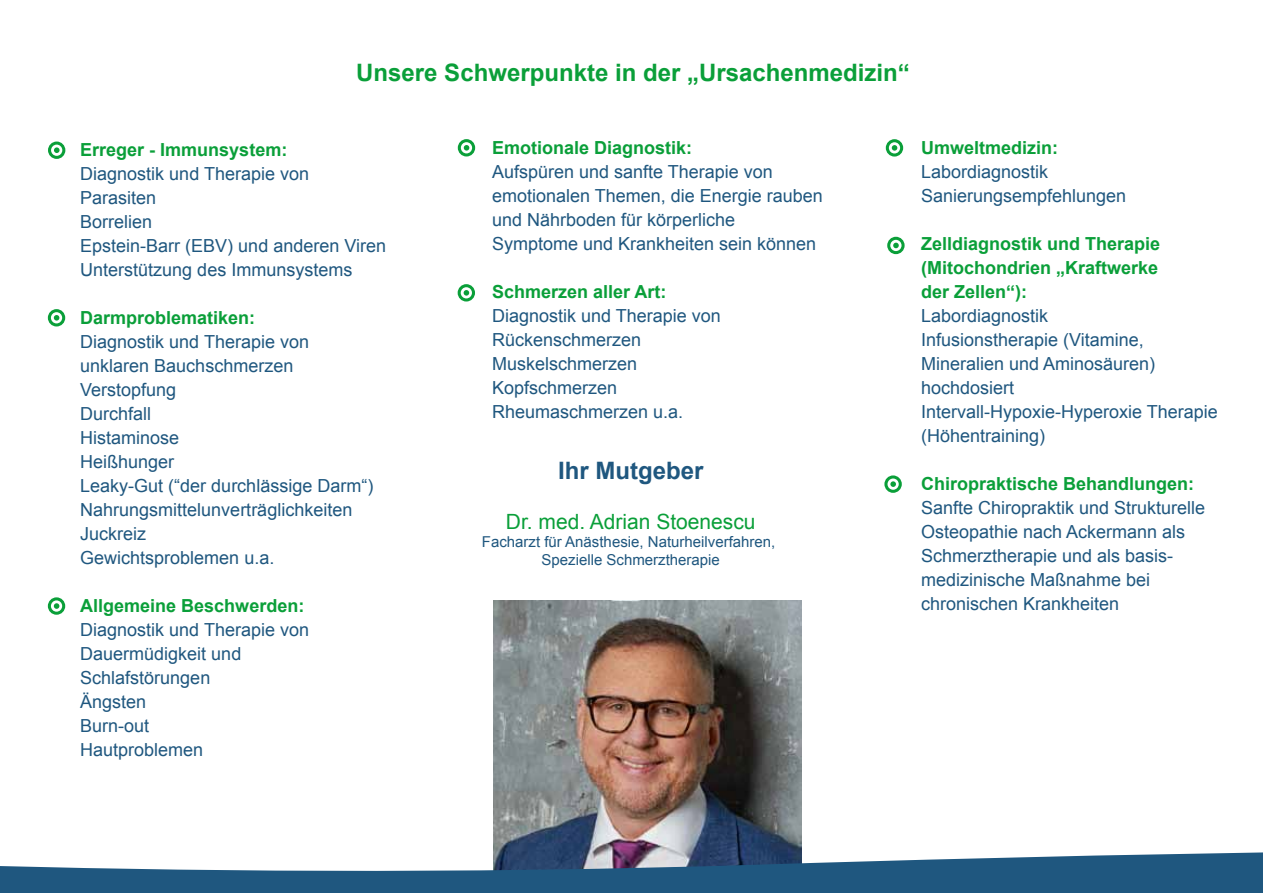
<style>
.page{position:relative;width:1263px;height:893px;background:#fff}
.page>*{position:absolute;margin:0;border:0;box-sizing:border-box;transform-origin:0 0}
.t1{font:700 24px "Arial";color:#0a9f39}
.t2{font:700 24px "Arial";color:#1f577f}
.t3{font:21px "Arial";color:#0a9f39}
.t4{font:18px/24px "Arial";color:#1f577f}
.t5{font:700 18px/24px "Arial";color:#0a9f39;text-align:justify}
.t6{font:15px/18px "Arial";color:#1f577f;text-align:center}
</style>
<div class="page">
<svg style="left:48px;top:142px;width:17px;height:17px"></svg>
<div style="left:51px;top:145px;width:11px;height:11px;background:#fff;border-radius:50%"></div>
<svg style="left:54px;top:147px;width:6px;height:6px"></svg>
<svg style="left:48px;top:309px;width:17px;height:17px"></svg>
<svg style="left:51px;top:312px;width:11px;height:11px"></svg>
<svg style="left:54px;top:315px;width:5px;height:6px"></svg>
<svg style="left:48px;top:597px;width:17px;height:18px"></svg>
<svg style="left:51px;top:600px;width:11px;height:12px"></svg>
<svg style="left:54px;top:603px;width:5px;height:6px"></svg>
<img style="left:493px;top:601px;width:308px;height:236px">
<svg style="left:887px;top:237px;width:17px;height:17px"></svg>
<svg style="left:890px;top:240px;width:11px;height:11px"></svg>
<svg style="left:893px;top:243px;width:6px;height:5px"></svg>
<svg style="left:458px;top:139px;width:17px;height:17px"></svg>
<svg style="left:461px;top:142px;width:11px;height:11px"></svg>
<svg style="left:464px;top:145px;width:5px;height:6px"></svg>
<svg style="left:458px;top:284px;width:17px;height:17px"></svg>
<svg style="left:461px;top:287px;width:11px;height:11px"></svg>
<svg style="left:464px;top:290px;width:5px;height:6px"></svg>
<svg style="left:884px;top:475px;width:18px;height:18px"></svg>
<svg style="left:887px;top:478px;width:12px;height:12px"></svg>
<svg style="left:890px;top:481px;width:6px;height:6px"></svg>
<svg style="left:886px;top:139px;width:17px;height:18px"></svg>
<svg style="left:889px;top:142px;width:11px;height:11px"></svg>
<svg style="left:892px;top:145px;width:5px;height:6px"></svg>
<svg style="left:0;top:837px;width:1263px;height:56px;fill:#1f577f"></svg>
<h1 class="t1" style="left:356px;top:57px;width:555px">Unsere Schwerpunkte in der „Ursachenmedizin“</h1>
<p class="t5" style="left:80px;top:138px;width:209px">Erreger - Immunsystem:</p>
<p class="t4" style="left:80px;top:162px;width:307px">Diagnostik und Therapie von<br>Parasiten<br>Borrelien<br>Epstein-Barr (EBV) und anderen Viren<br>Unterstützung des Immunsystems</p>
<p class="t5" style="left:80px;top:306px;width:177px">Darmproblematiken:</p>
<p class="t4" style="left:80px;top:330px;width:295px">Diagnostik und Therapie von unklaren Bauchschmerzen<br>Verstopfung<br>Durchfall<br>Histaminose<br>Heißhunger<br>Leaky-Gut (“der durchlässige Darm“)<br>Nahrungsmittelunverträglichkeiten<br>Juckreiz<br>Gewichtsproblemen u.a.</p>
<p class="t5" style="left:80px;top:594px;width:226px">Allgemeine Beschwerden:</p>
<p class="t4" style="left:80px;top:618px;width:230px">Diagnostik und Therapie von<br>Dauermüdigkeit und<br>Schlafstörungen<br>Ängsten<br>Burn-out<br>Hautproblemen</p>
<p class="t5" style="left:492px;top:137px;width:202px">Emotionale Diagnostik:</p>
<p class="t4" style="left:492px;top:160px;width:332px">Aufspüren und sanfte Therapie von emotionalen Themen, die Energie rauben und Nährboden für körperliche Symptome und Krankheiten sein können</p>
<p class="t5" style="left:492px;top:280px;width:176px">Schmerzen aller Art:</p>
<p class="t4" style="left:492px;top:304px;width:230px">Diagnostik und Therapie von<br>Rückenschmerzen<br>Muskelschmerzen<br>Kopfschmerzen<br>Rheumaschmerzen u.a.</p>
<h1 class="t2" style="left:558px;top:455px;width:147px">Ihr Mutgeber</h1>
<p class="t3" style="left:506px;top:507px;width:251px">Dr. med. Adrian Stoenescu</p>
<p class="t6" style="left:482px;top:532px;width:295px">Facharzt für Anästhesie, Naturheilverfahren,<br>Spezielle Schmerztherapie</p>
<p class="t5" style="left:921px;top:136px;width:139px">Umweltmedizin:</p>
<p class="t4" style="left:921px;top:159px;width:207px">Labordiagnostik<br>Sanierungsempfehlungen</p>
<p class="t5" style="left:921px;top:232px;width:241px">Zelldiagnostik und Therapie (Mitochondrien „Kraftwerke der Zellen“):</p>
<p class="t4" style="left:921px;top:303px;width:298px">Labordiagnostik<br>Infusionstherapie (Vitamine,<br>Mineralien und Aminosäuren) hochdosiert<br>Intervall-Hypoxie-Hyperoxie Therapie (Höhentraining)</p>
<p class="t5" style="left:921px;top:472px;width:275px">Chiropraktische Behandlungen:</p>
<p class="t4" style="left:921px;top:495px;width:286px">Sanfte Chiropraktik und Strukturelle<br>Osteopathie nach Ackermann als<br>Schmerztherapie und als basis&shy;medizinische Maßnahme bei chronischen Krankheiten</p>
</div>
